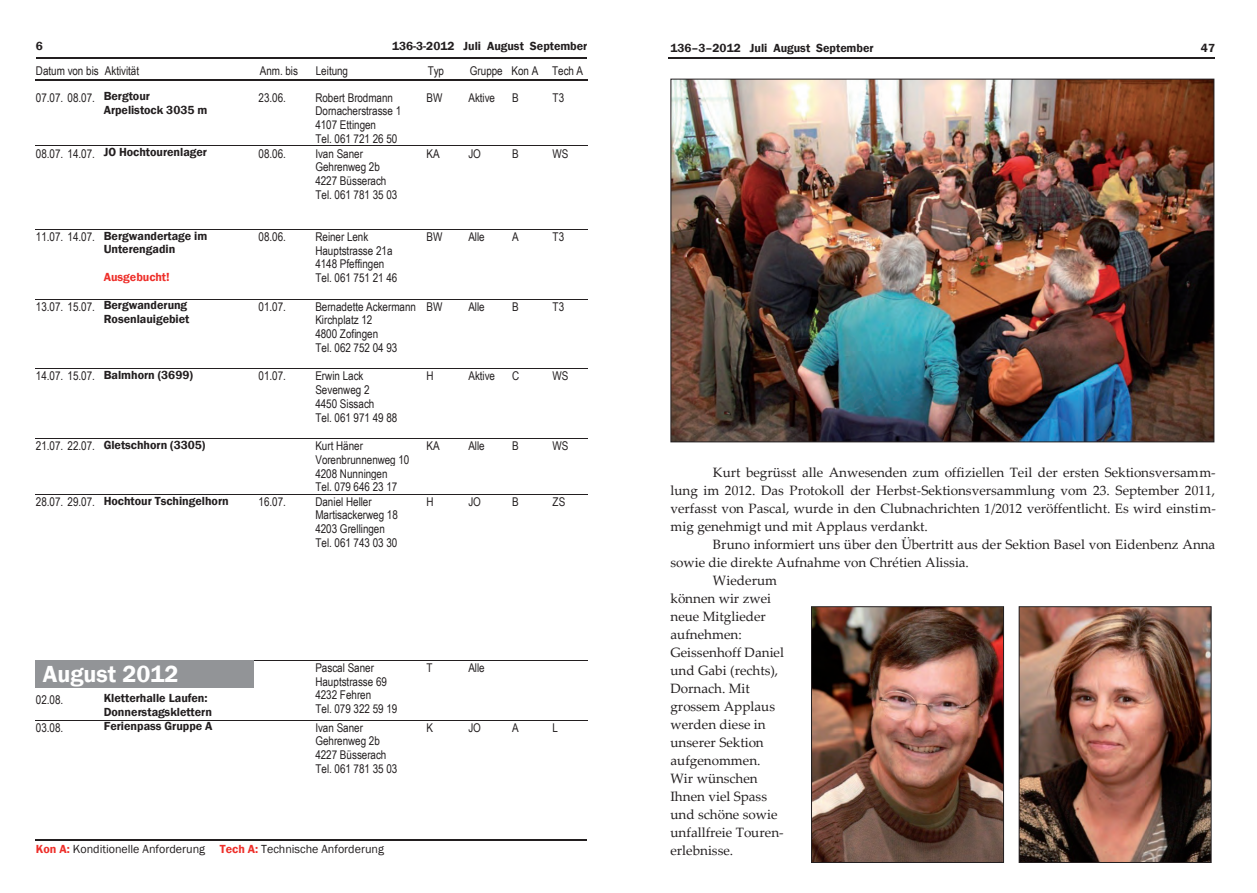
<style>
.page{position:relative;width:1257px;height:893px;background:#fff}
.page>*{position:absolute;margin:0;border:0;box-sizing:border-box;transform-origin:0 0}
.t1{font:24px "Franklin Gothic Demi";color:#fff}
.t2{font:13.5px/18px "Palatino Linotype";color:#231f20;text-align:justify}
.t3{font:12px/13.8px "Arial Narrow";color:#231f20}
.t4{font:12px/13.6px "Franklin Gothic Demi";color:#231f20}
.t5{font:12px "Franklin Gothic";color:#231f20}
.t6{font:12px "Franklin Gothic Demi";letter-spacing:-.005em;color:#ee2f2a}
.s1{font-family:"Franklin Gothic Demi"}
.s2{font-family:"Arial Narrow"}
.s3{font-family:"Franklin Gothic Demi";color:#ee2f2a}
</style>
<div class="page">
<hr style="left:36px;top:57px;width:386px;height:2px;background:#231f20">
<hr style="left:422px;top:57px;width:126px;height:2px;background:#231f20">
<hr style="left:548px;top:57px;width:39px;height:2px;background:#231f20">
<hr style="left:35px;top:79px;width:65px;height:1px;background:#231f20">
<hr style="left:99px;top:79px;width:155px;height:1px;background:#231f20">
<hr style="left:253px;top:79px;width:58px;height:1px;background:#231f20">
<hr style="left:310px;top:79px;width:112px;height:1px;background:#231f20">
<hr style="left:421px;top:79px;width:44px;height:1px;background:#231f20">
<hr style="left:463px;top:79px;width:43px;height:1px;background:#231f20">
<hr style="left:505px;top:79px;width:42px;height:1px;background:#231f20">
<hr style="left:546px;top:79px;width:41px;height:1px;background:#231f20">
<hr style="left:36px;top:838px;width:552px;height:2px;background:#231f20">
<hr style="left:36px;top:145px;width:386px;height:1px;background:#231f20">
<hr style="left:422px;top:145px;width:127px;height:1px;background:#231f20">
<hr style="left:549px;top:145px;width:40px;height:1px;background:#231f20">
<hr style="left:36px;top:229px;width:386px;height:1px;background:#231f20">
<hr style="left:422px;top:229px;width:127px;height:1px;background:#231f20">
<hr style="left:549px;top:229px;width:40px;height:1px;background:#231f20">
<hr style="left:36px;top:298px;width:386px;height:1px;background:#231f20">
<hr style="left:422px;top:298px;width:127px;height:1px;background:#231f20">
<hr style="left:549px;top:298px;width:40px;height:1px;background:#231f20">
<hr style="left:36px;top:368px;width:386px;height:1px;background:#231f20">
<hr style="left:422px;top:368px;width:127px;height:1px;background:#231f20">
<hr style="left:549px;top:368px;width:40px;height:1px;background:#231f20">
<hr style="left:36px;top:438px;width:386px;height:1px;background:#231f20">
<hr style="left:422px;top:438px;width:127px;height:1px;background:#231f20">
<hr style="left:549px;top:438px;width:40px;height:1px;background:#231f20">
<hr style="left:36px;top:494px;width:386px;height:1px;background:#231f20">
<hr style="left:422px;top:494px;width:127px;height:1px;background:#231f20">
<hr style="left:549px;top:494px;width:40px;height:1px;background:#231f20">
<div style="left:36px;top:674px;width:31px;height:14px;background:#929497"></div>
<hr style="left:36px;top:660px;width:386px;height:1px;background:#231f20">
<hr style="left:422px;top:660px;width:127px;height:1px;background:#231f20">
<hr style="left:549px;top:660px;width:40px;height:1px;background:#231f20">
<hr style="left:36px;top:719px;width:386px;height:1px;background:#231f20">
<hr style="left:422px;top:719px;width:127px;height:1px;background:#231f20">
<hr style="left:549px;top:719px;width:40px;height:1px;background:#231f20">
<div style="left:35px;top:660px;width:218px;height:27px;background:#929497"></div>
<hr style="left:668px;top:57px;width:547px;height:2px;background:#231f20">
<img style="left:813px;top:608px;width:189px;height:252px">
<div style="left:811px;top:606px;width:193px;height:256px;border:1px solid #231f20"></div>
<img style="left:672px;top:81px;width:540px;height:359px">
<img style="left:1021px;top:608px;width:188px;height:252px">
<div style="left:1019px;top:606px;width:192px;height:256px;border:1px solid #231f20"></div>
<p class="t4" style="left:36px;top:39px;width:9px">6</p>
<p class="t4" style="left:392px;top:39px;width:197px">136-3-2012 Juli August September</p>
<p class="t3" style="left:36px;top:63px;width:105px">Datum von bis Aktivität</p>
<p class="t3" style="left:260px;top:63px;width:40px">Anm. bis</p>
<p class="t3" style="left:316px;top:63px;width:34px">Leitung</p>
<p class="t3" style="left:428px;top:63px;width:18px">Typ</p>
<p class="t3" style="left:470px;top:63px;width:115px">Gruppe Kon A Tech A</p>
<p class="t3" style="left:36px;top:90px;width:116px">07.07. 08.07. <span class="s1">Bergtour</span></p>
<p class="t4" style="left:104px;top:103px;width:105px">Arpelistock 3035 m</p>
<p class="t3" style="left:258px;top:90px;width:29px">23.06.</p>
<p class="t3" style="left:315px;top:90px;width:87px">Robert Brodmann<br>Dornacherstrasse 1<br>4107 Ettingen<br>Tel. 061 721 26 50</p>
<p class="t3" style="left:426px;top:90px;width:17px">BW</p>
<p class="t3" style="left:468px;top:90px;width:28px">Aktive</p>
<p class="t3" style="left:512px;top:90px;width:8px">B</p>
<p class="t3" style="left:553px;top:90px;width:13px">T3</p>
<p class="t4" style="left:36px;top:145px;width:173px"><span class="s2">08.07. 14.07.</span> JO Hochtourenlager</p>
<p class="t3" style="left:258px;top:146px;width:29px">08.06.</p>
<p class="t3" style="left:315px;top:146px;width:84px">Ivan Saner<br>Gehrenweg 2b<br>4227 Büsserach<br>Tel. 061 781 35 03</p>
<p class="t3" style="left:426px;top:146px;width:15px">KA</p>
<p class="t3" style="left:468px;top:146px;width:14px">JO</p>
<p class="t3" style="left:512px;top:146px;width:8px">B</p>
<p class="t3" style="left:553px;top:146px;width:17px">WS</p>
<p class="t4" style="left:104px;top:228px;width:105px;text-indent:-68px"><span class="s2">11.07. 14.07.</span> Bergwandertage im<br>Unterengadin</p>
<p class="t6" style="left:104px;top:269px;width:68px">Ausgebucht!</p>
<p class="t3" style="left:258px;top:229px;width:29px">08.06.</p>
<p class="t3" style="left:315px;top:229px;width:84px">Reiner Lenk<br>Hauptstrasse 21a<br>4148 Pfeffingen<br>Tel. 061 751 21 46</p>
<p class="t3" style="left:426px;top:229px;width:17px">BW</p>
<p class="t3" style="left:468px;top:229px;width:18px">Alle</p>
<p class="t3" style="left:512px;top:229px;width:8px">A</p>
<p class="t3" style="left:553px;top:229px;width:13px">T3</p>
<p class="t4" style="left:36px;top:298px;width:155px;text-align:right"><span class="s2">13.07. 15.07.</span> Bergwanderung<br>Rosenlauigebiet</p>
<p class="t3" style="left:258px;top:299px;width:29px">01.07.</p>
<p class="t3" style="left:315px;top:299px;width:102px">Bernadette Ackermann<br>Kirchplatz 12<br>4800 Zofingen<br>Tel. 062 752 04 93</p>
<p class="t3" style="left:426px;top:299px;width:17px">BW</p>
<p class="t3" style="left:468px;top:299px;width:18px">Alle</p>
<p class="t3" style="left:512px;top:299px;width:8px">B</p>
<p class="t3" style="left:553px;top:299px;width:13px">T3</p>
<p class="t4" style="left:36px;top:368px;width:159px"><span class="s2">14.07. 15.07.</span> Balmhorn (3699)</p>
<p class="t3" style="left:258px;top:369px;width:29px">01.07.</p>
<p class="t3" style="left:315px;top:369px;width:84px">Erwin Lack<br>Sevenweg 2<br>4450 Sissach<br>Tel. 061 971 49 88</p>
<p class="t3" style="left:426px;top:369px;width:9px">H</p>
<p class="t3" style="left:468px;top:369px;width:28px">Aktive</p>
<p class="t3" style="left:512px;top:369px;width:9px">C</p>
<p class="t3" style="left:553px;top:369px;width:17px">WS</p>
<p class="t4" style="left:36px;top:437px;width:171px"><span class="s2">21.07. 22.07.</span> Gletschhorn (3305)</p>
<p class="t3" style="left:315px;top:438px;width:96px">Kurt Häner<br>Vorenbrunnenweg 10<br>4208 Nunningen<br>Tel. 079 646 23 17</p>
<p class="t3" style="left:426px;top:438px;width:15px">KA</p>
<p class="t3" style="left:468px;top:438px;width:18px">Alle</p>
<p class="t3" style="left:512px;top:438px;width:8px">B</p>
<p class="t3" style="left:553px;top:438px;width:17px">WS</p>
<p class="t4" style="left:36px;top:493px;width:194px"><span class="s2">28.07. 29.07.</span> Hochtour Tschingelhorn</p>
<p class="t3" style="left:258px;top:494px;width:29px">16.07.</p>
<p class="t3" style="left:315px;top:494px;width:84px">Daniel Heller<br>Martisackerweg 18<br>4203 Grellingen<br>Tel. 061 743 03 30</p>
<p class="t3" style="left:426px;top:494px;width:9px">H</p>
<p class="t3" style="left:468px;top:494px;width:14px">JO</p>
<p class="t3" style="left:512px;top:494px;width:8px">B</p>
<p class="t3" style="left:553px;top:494px;width:14px">ZS</p>
<h1 class="t1" style="left:43px;top:659px;width:137px">August 2012</h1>
<p class="t3" style="left:36px;top:692px;width:29px">02.08.</p>
<p class="t4" style="left:104px;top:691px;width:110px">Kletterhalle Laufen:<br>Donnerstagsklettern</p>
<p class="t3" style="left:315px;top:660px;width:84px">Pascal Saner<br>Hauptstrasse 69<br>4232 Fehren<br>Tel. 079 322 59 19</p>
<p class="t3" style="left:426px;top:660px;width:8px">T</p>
<p class="t3" style="left:468px;top:660px;width:18px">Alle</p>
<p class="t3" style="left:36px;top:720px;width:29px">03.08.</p>
<p class="t4" style="left:104px;top:719px;width:110px">Ferienpass Gruppe A</p>
<p class="t3" style="left:315px;top:720px;width:84px">Ivan Saner<br>Gehrenweg 2b<br>4227 Büsserach<br>Tel. 061 781 35 03</p>
<p class="t3" style="left:426px;top:720px;width:8px">K</p>
<p class="t3" style="left:468px;top:720px;width:14px">JO</p>
<p class="t3" style="left:512px;top:720px;width:8px">A</p>
<p class="t3" style="left:553px;top:720px;width:7px">L</p>
<p class="t5" style="left:36px;top:841px;width:350px"><span class="s3">Kon A:</span> Konditionelle Anforderung <span class="s3">Tech A:</span> Technische Anforderung</p>
<p class="t4" style="left:670px;top:41px;width:205px">136–3–2012 Juli August September</p>
<p class="t4" style="left:1201px;top:41px;width:16px">47</p>
<p class="t2" style="left:670px;top:464px;width:547px;text-indent:43px">Kurt begrüsst alle Anwesenden zum offiziellen Teil der ersten Sektionsversamm&shy;lung im 2012. Das Protokoll der Herbst-Sektionsversammlung vom 23. September 2011, verfasst von Pascal, wurde in den Clubnachrichten 1/2012 veröffentlicht. Es wird einstim&shy;mig genehmigt und mit Applaus verdankt.</p>
<p class="t2" style="left:713px;top:536px;width:504px">Bruno informiert uns über den Übertritt aus der Sektion Basel von Eidenbenz Anna</p>
<p class="t2" style="left:670px;top:554px;width:300px">sowie die direkte Aufnahme von Chrétien Alissia.</p>
<p class="t2" style="left:713px;top:572px;width:66px">Wiederum</p>
<p class="t2" style="left:670px;top:590px;width:102px">können wir zwei</p>
<p class="t2" style="left:670px;top:608px;width:97px">neue Mitglieder</p>
<p class="t2" style="left:670px;top:626px;width:73px">aufnehmen:</p>
<p class="t2" style="left:670px;top:644px;width:115px">Geissenhoff Daniel</p>
<p class="t2" style="left:670px;top:662px;width:109px">und Gabi (rechts),</p>
<p class="t2" style="left:670px;top:680px;width:81px">Dornach. Mit</p>
<p class="t2" style="left:670px;top:698px;width:106px">grossem Applaus</p>
<p class="t2" style="left:670px;top:716px;width:97px">werden diese in</p>
<p class="t2" style="left:670px;top:734px;width:95px">unserer Sektion</p>
<p class="t2" style="left:670px;top:752px;width:92px">aufgenommen.</p>
<p class="t2" style="left:670px;top:770px;width:89px">Wir wünschen</p>
<p class="t2" style="left:670px;top:788px;width:98px">Ihnen viel Spass</p>
<p class="t2" style="left:670px;top:806px;width:108px">und schöne sowie</p>
<p class="t2" style="left:670px;top:824px;width:115px">unfallfreie Touren-</p>
<p class="t2" style="left:670px;top:842px;width:64px">erlebnisse.</p>
</div>
